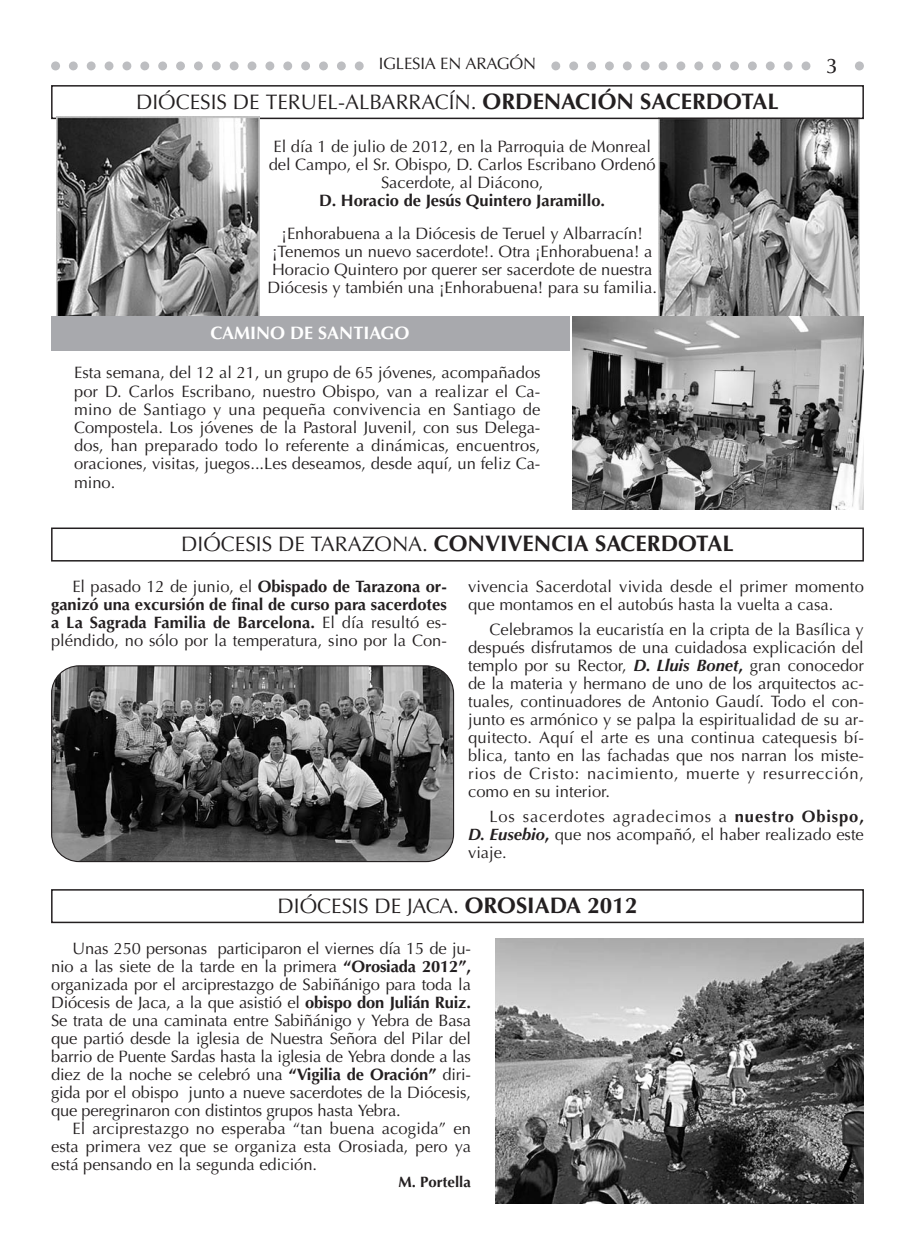
<style>
.page{position:relative;width:915px;height:1255px;background:#fff}
.page>*{position:absolute;margin:0;border:0;box-sizing:border-box;transform-origin:0 0}
.t1{font:700 22.5px "Optima";color:#231f20}
.t2{font:21px "Optima";color:#231f20}
.t3{font:500 21px "Optima";color:#231f20}
.t4{font:700 18px "Optima";color:#fff}
.t5{font:16.5px/18px "Optima";color:#231f20;text-align:justify}
.t6{font:700 16.5px/18px "Optima";color:#231f20;text-align:justify}
.t7{font:700 15px "Optima";color:#231f20}
.s1{font-weight:700;font-size:22.5px}
.s2{font-weight:700}
.s3{font-weight:400;font-size:21px}
.s4{font-weight:400}
.s5{font-weight:700;font-style:italic}
</style>
<div class="page">
<img style="left:658px;top:119px;width:201px;height:197px">
<svg style="left:51px;top:61px;width:812px;height:9px"></svg>
<div style="left:366px;top:52px;width:182px;height:26px;background:#fff"></div>
<div style="left:816px;top:51px;width:30px;height:30px;background:#fff"></div>
<div style="left:51px;top:85px;width:812px;height:34px;border:2px solid #231f20"></div>
<div style="left:51px;top:527px;width:812px;height:34px;border:2px solid #231f20"></div>
<div style="left:51px;top:889px;width:812px;height:34px;border:2px solid #231f20"></div>
<img style="left:57px;top:117px;width:202px;height:199px">
<div style="left:51px;top:316px;width:518px;height:34px;background:#a8a9ad"></div>
<img style="left:572px;top:316px;width:291px;height:193px">
<svg style="left:51px;top:665px;width:403px;height:197px;background:#5a5a5a"></svg>
<img style="left:495px;top:938px;width:368px;height:265px">
<p class="t5" style="left:378px;top:56px;width:159px">IGLESIA EN ARAGÓN</p>
<p class="t3" style="left:826px;top:57px;width:12px">3</p>
<p class="t2" style="left:136px;top:93px;width:644px">DIÓCESIS DE TERUEL-ALBARRACÍN. <span class="s1">ORDENACIÓN SACERDOTAL</span></p>
<p class="t5" style="left:268px;top:139px;width:388px;text-align:center">El día 1 de julio de 2012, en la Parroquia de Monreal del Campo, el Sr. Obispo, D. Carlos Escribano Ordenó Sacerdote, al Diácono,<br><span class="s2">D. Horacio de Jesús Quintero Jaramillo.</span></p>
<p class="t5" style="left:267px;top:226px;width:391px;text-align:center">¡Enhorabuena a la Diócesis de Teruel y Albarracín! ¡Tenemos un nuevo sacerdote!. Otra ¡Enhorabuena! a Horacio Quintero por querer ser sacerdote de nuestra Diócesis y también una ¡Enhorabuena! para su familia.</p>
<p class="t4" style="left:210px;top:325px;width:200px">CAMINO DE SANTIAGO</p>
<p class="t5" style="left:74px;top:365px;width:468px">Esta semana, del 12 al 21, un grupo de 65 jóvenes, acompañados por D. Carlos Escribano, nuestro Obispo, van a realizar el Ca&shy;mino de Santiago y una pequeña convivencia en Santiago de Compostela. Los jóvenes de la Pastoral Juvenil, con sus Delega&shy;dos, han preparado todo lo referente a dinámicas, encuentros, oraciones, visitas, juegos...Les deseamos, desde aquí, un feliz Ca&shy;mino.</p>
<p class="t1" style="left:181px;top:534px;width:554px"><span class="s3">DIÓCESIS DE TARAZONA.</span> CONVIVENCIA SACERDOTAL</p>
<p class="t6" style="left:51px;top:579px;width:397px;text-indent:21px"><span class="s4">El pasado 12 de junio, el</span> Obispado de Tarazona or&shy;ganizó una excursión de final de curso para sacerdotes a La Sagrada Familia de Barcelona. <span class="s4">El día resultó es&shy;pléndido, no sólo por la temperatura, sino por la Con-</span></p>
<p class="t5" style="left:468px;top:579px;width:397px">vivencia Sacerdotal vivida desde el primer momento que montamos en el autobús hasta la vuelta a casa.</p>
<p class="t5" style="left:468px;top:621px;width:397px;text-indent:21px">Celebramos la eucaristía en la cripta de la Basílica y después disfrutamos de una cuidadosa explicación del templo por su Rector, <span class="s5">D. Lluis Bonet</span><span class="s2">,</span> gran conocedor de la materia y hermano de uno de los arquitectos ac&shy;tuales, continuadores de Antonio Gaudí. Todo el con&shy;junto es armónico y se palpa la espiritualidad de su ar&shy;quitecto. Aquí el arte es una continua catequesis bí&shy;blica, tanto en las fachadas que nos narran los miste&shy;rios de Cristo: nacimiento, muerte y resurrección, como en su interior.</p>
<p class="t5" style="left:468px;top:808px;width:397px;text-indent:21px">Los sacerdotes agradecimos a <span class="s2">nuestro Obispo, </span><span class="s5">D. Eusebio</span><span class="s2">,</span> que nos acompañó, el haber realizado este viaje.</p>
<p class="t2" style="left:277px;top:897px;width:361px">DIÓCESIS DE JACA. <span class="s1">OROSIADA 2012</span></p>
<p class="t5" style="left:72px;top:940px;width:400px">Unas 250 personas participaron el viernes día 15 de ju-</p>
<p class="t5" style="left:51px;top:958px;width:421px">nio a las siete de la tarde en la primera <span class="s2">“Orosiada 2012”,</span></p>
<p class="t5" style="left:51px;top:976px;width:421px">organizada por el arciprestazgo de Sabiñánigo para toda la</p>
<p class="t5" style="left:51px;top:994px;width:421px">Diócesis de Jaca, a la que asistió el <span class="s2">obispo don Julián Ruiz.</span></p>
<p class="t5" style="left:51px;top:1012px;width:421px">Se trata de una caminata entre Sabiñánigo y Yebra de Basa</p>
<p class="t5" style="left:51px;top:1030px;width:421px">que partió desde la iglesia de Nuestra Señora del Pilar del</p>
<p class="t5" style="left:51px;top:1048px;width:421px">barrio de Puente Sardas hasta la iglesia de Yebra donde a las</p>
<p class="t5" style="left:51px;top:1066px;width:421px">diez de la noche se celebró una <span class="s2">“Vigilia de Oración”</span> diri-</p>
<p class="t5" style="left:51px;top:1084px;width:421px">gida por el obispo junto a nueve sacerdotes de la Diócesis,</p>
<p class="t5" style="left:51px;top:1102px;width:351px">que peregrinaron con distintos grupos hasta Yebra.</p>
<p class="t5" style="left:72px;top:1120px;width:400px">El arciprestazgo no esperaba “tan buena acogida” en</p>
<p class="t5" style="left:51px;top:1138px;width:421px">esta primera vez que se organiza esta Orosiada, pero ya</p>
<p class="t5" style="left:51px;top:1156px;width:267px">está pensando en la segunda edición.</p>
<p class="t7" style="left:398px;top:1175px;width:74px">M. Portella</p>
</div>
